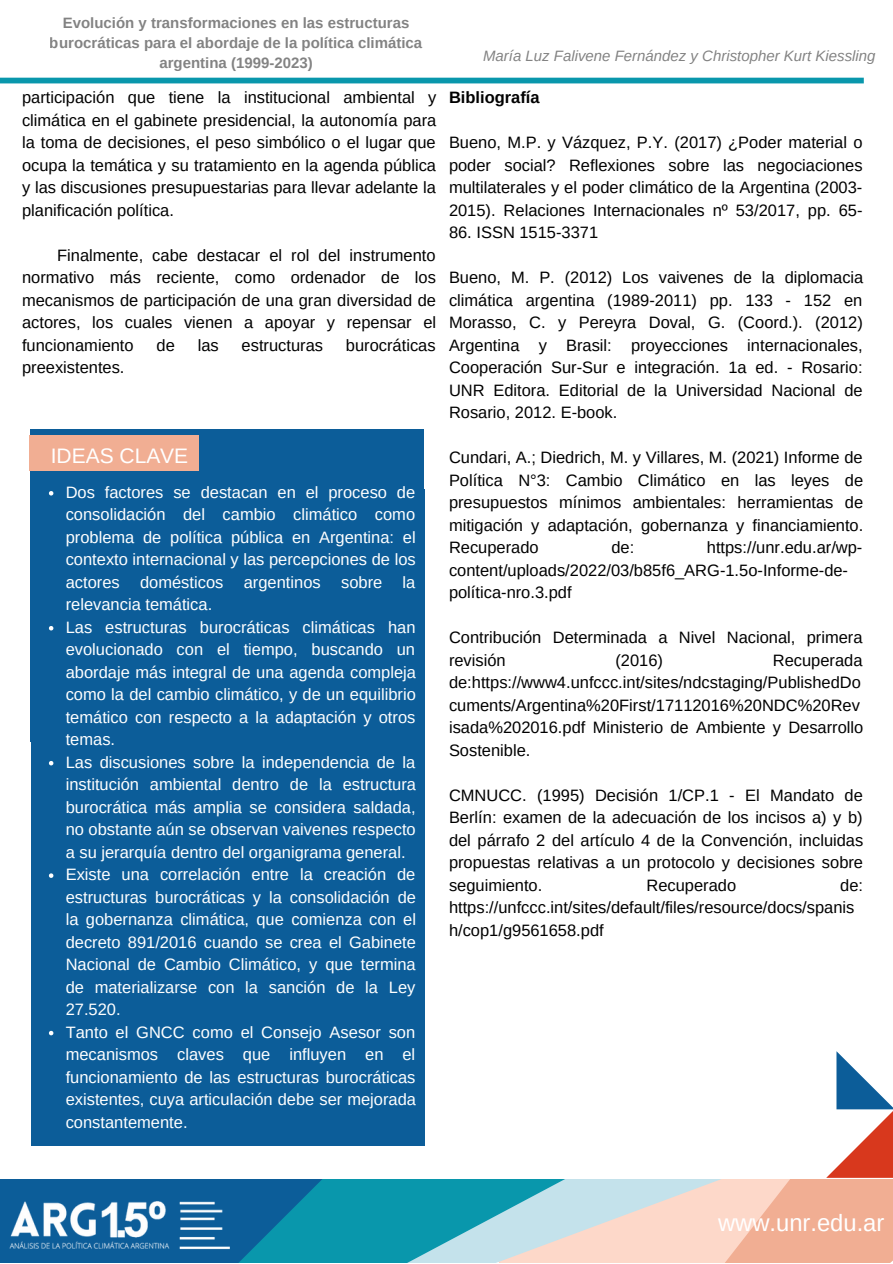
<style>
.page{position:relative;width:893px;height:1264px;background:#fff}
.page>*{position:absolute;margin:0;border:0;box-sizing:border-box;transform-origin:0 0}
.t1{font:23.7px "Arimo";color:#fff}
.t2{font:21px "Arimo";color:#fff}
.t3{font:16.5px/22.5px "Arimo";color:#000;text-align:justify}
.t4{font:16.5px/22.5px "Arimo";color:#fff}
.t5{font:700 16.5px "Arimo";color:#000}
.t6{font:700 15px/20.2px "Arimo";color:#000;text-align:center}
.t7{font:italic 15px "Arimo";color:#000}
</style>
<div class="page">
<svg style="left:392px;top:1179px;width:97px;height:83px;background:#30a6b9"></svg>
<svg style="left:0;top:1179px;width:392px;height:83px;background:#0a79a2"></svg>
<svg style="left:489px;top:1051px;width:403px;height:211px"></svg>
<img style="left:10px;top:1192px;width:219px;height:63px">
<div style="left:0;top:78px;width:863px;height:5px;background:#0997ac"></div>
<div style="left:30px;top:429px;width:393px;height:313px;background:#0c5d99"></div>
<div style="left:30px;top:435px;width:169px;height:35px;background:#f1ae93"></div>
<div style="left:31px;top:489px;width:393px;height:656px;background:#0c5d99"></div>
<svg style="left:49px;top:491px;width:4px;height:4px"></svg>
<svg style="left:49px;top:626px;width:4px;height:4px"></svg>
<svg style="left:49px;top:761px;width:4px;height:4px"></svg>
<svg style="left:49px;top:873px;width:4px;height:4px"></svg>
<svg style="left:49px;top:1030px;width:4px;height:5px"></svg>
<p class="t6" style="left:50px;top:12px;width:374px">Evolución y transformaciones en las estructuras burocráticas para el abordaje de la política climática argentina (1999-2023)</p>
<p class="t3" style="left:22px;top:86px;width:416px">participación que tiene la institucional ambiental y climática en el gabinete presidencial, la autonomía para la toma de decisiones, el peso simbólico o el lugar que ocupa la temática y su tratamiento en la agenda pública y las discusiones presupuestarias para llevar adelante la planificación política.</p>
<p class="t3" style="left:22px;top:244px;width:415px;text-indent:35px">Finalmente, cabe destacar el rol del instrumento normativo más reciente, como ordenador de los mecanismos de participación de una gran diversidad de actores, los cuales vienen a apoyar y repensar el funcionamiento</p>
<p class="t3" style="left:156px;top:334px;width:20px">de</p>
<p class="t3" style="left:198px;top:334px;width:23px">las</p>
<p class="t3" style="left:242px;top:334px;width:83px">estructuras</p>
<p class="t3" style="left:346px;top:334px;width:91px">burocráticas</p>
<p class="t3" style="left:22px;top:356px;width:104px">preexistentes.</p>
<p class="t2" style="left:51px;top:444px;width:139px">IDEAS CLAVE</p>
<p class="t4" style="left:66px;top:481px;width:352px">Dos factores se destacan en el proceso de consolidación del cambio climático como problema de política pública en Argentina: el contexto internacional y las percepciones de los actores domésticos argentinos sobre la relevancia temática.<br>Las estructuras burocráticas climáticas han evolucionado con el tiempo, buscando un abordaje más integral de una agenda compleja como la del cambio climático, y de un equilibrio temático con respecto a la adaptación y otros temas.<br>Las discusiones sobre la independencia de la institución ambiental dentro de la estructura burocrática más amplia se considera saldada, no obstante aún se observan vaivenes respecto a su jerarquía dentro del organigrama general.<br>Existe una correlación entre la creación de estructuras burocráticas y la consolidación de la gobernanza climática, que comienza con el decreto 891/2016 cuando se crea el Gabinete Nacional de Cambio Climático, y que termina de materializarse con la sanción de la Ley 27.520.<br>Tanto el GNCC como el Consejo Asesor son mecanismos claves que influyen en el funcionamiento de las estructuras burocráticas existentes, cuya articulación debe ser mejorada constantemente.</p>
<p class="t7" style="left:483px;top:47px;width:394px">María Luz Falivene Fernández y Christopher Kurt Kiessling</p>
<p class="t5" style="left:449px;top:88px;width:92px">Bibliografía</p>
<p class="t3" style="left:449px;top:131px;width:415px">Bueno, M.P. y Vázquez, P.Y. (2017) ¿Poder material o poder social? Reflexiones sobre las negociaciones multilaterales y el poder climático de la Argentina (2003- 2015). Relaciones Internacionales nº 53/2017, pp. 65-</p>
<p class="t3" style="left:449px;top:221px;width:151px">86. ISSN 1515-3371</p>
<p class="t3" style="left:449px;top:266px;width:416px">Bueno, M. P. (2012) Los vaivenes de la diplomacia climática argentina (1989-2011) pp. 133 - 152 en Morasso, C. y Pereyra Doval, G. (Coord.). (2012)<br>Argentina y Brasil: proyecciones internacionales, Cooperación Sur-Sur e integración. 1a ed. - Rosario:<br>UNR Editora. Editorial de la Universidad Nacional de Rosario, 2012. E-book.</p>
<p class="t3" style="left:449px;top:446px;width:416px">Cundari, A.; Diedrich, M. y Villares, M. (2021) Informe de Política N°3: Cambio Climático en las leyes de presupuestos mínimos ambientales: herramientas de mitigación y adaptación, gobernanza y financiamiento.<br>Recuperado</p>
<p class="t3" style="left:449px;top:536px;width:415px;text-align:left;text-indent:258px">https://unr.edu.ar/wp&shy;content/uploads/2022/03/b85f6_ARG-1.5o-Informe-de&shy;política-nro.3.pdf</p>
<p class="t3" style="left:449px;top:626px;width:415px">Contribución Determinada a Nivel Nacional, primera revisión</p>
<p class="t3" style="left:611px;top:536px;width:24px">de:</p>
<p class="t3" style="left:449px;top:648px;width:416px;text-align:left;text-indent:324px">Recuperada de:https://www4.unfccc.int/sites/ndcstaging/PublishedDo cuments/Argentina%20First/17112016%20NDC%20Rev isada%202016.pdf Ministerio de Ambiente y Desarrollo Sostenible.</p>
<p class="t3" style="left:449px;top:783px;width:416px">CMNUCC. (1995) Decisión 1/CP.1 - El Mandato de Berlín: examen de la adecuación de los incisos a) y b) del párrafo 2 del artículo 4 de la Convención, incluidas propuestas relativas a un protocolo y decisiones sobre seguimiento.</p>
<p class="t3" style="left:615px;top:648px;width:49px">(2016)</p>
<p class="t3" style="left:449px;top:873px;width:415px;text-align:left;text-indent:391px">de: https://unfccc.int/sites/default/files/resource/docs/spanis h/cop1/g9561658.pdf</p>
<p class="t3" style="left:646px;top:873px;width:91px">Recuperado</p>
<h1 class="t1" style="left:718px;top:1209px;width:168px">www.unr.edu.ar</h1>
</div>
